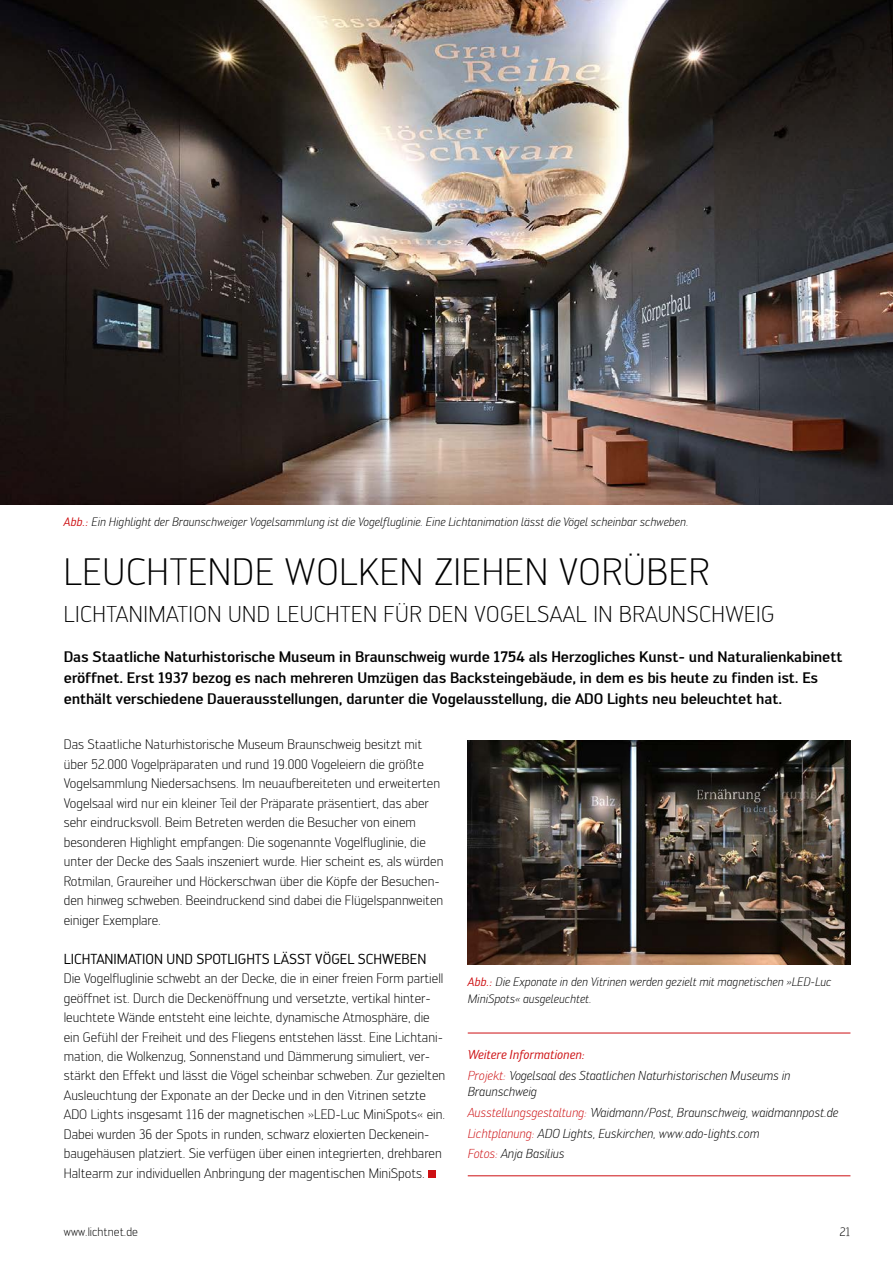
<style>
.page{position:relative;width:893px;height:1263px;background:#fff}
.page>*{position:absolute;margin:0;border:0;box-sizing:border-box;transform-origin:0 0}
.t1{font:300 37.5px "Engel";letter-spacing:.02em;color:#000}
.t2{font:300 22.5px "Engel";letter-spacing:.02em;color:#000}
.t3{font:500 15px/21px "Engel";letter-spacing:-.015em;color:#000}
.t4{font:14.25px "Engel";color:#000}
.t5{font:300 13.5px/19.5px "Engel";color:#000}
.t6{font:italic 300 12.75px/20.7px "Engel";letter-spacing:-.005em;color:#000}
.t7{font:italic 300 12px/16.8px "Engel";color:#000}
.t8{font:300 12px "Engel";color:#000}
.s1{font-weight:400;color:#cd1013}
.s2{color:#cd1013}
</style>
<div class="page">
<hr style="left:468px;top:1033px;width:382px;height:1px;background:#cd1013">
<hr style="left:468px;top:1175px;width:382px;height:1px;background:#cd1013">
<div style="left:428px;top:1171px;width:7px;height:7px;background:#cd1013"></div>
<img style="left:0;top:0;width:893px;height:504px">
<img style="left:468px;top:741px;width:382px;height:223px">
<p class="t7" style="left:64px;top:513px;width:626px"><span class="s1">Abb.:</span> Ein Highlight der Braunschweiger Vogelsammlung ist die Vogelfluglinie. Eine Lichtanimation lässt die Vögel scheinbar schweben.</p>
<h1 class="t1" style="left:64px;top:550px;width:647px">LEUCHTENDE WOLKEN ZIEHEN VORÜBER</h1>
<h2 class="t2" style="left:64px;top:601px;width:500px">LICHTAN IMATION UN D LEUCHTEN FÜR DEN VOGELSAAL</h2>
<h2 class="t2" style="left:593px;top:601px;width:66px">IN BRAUN</h2>
<h2 class="t2" style="left:686px;top:601px;width:87px">SCHWEIG</h2>
<p class="t3" style="left:64px;top:646px;width:780px">Das Staatliche Naturhistorische Museum in Braunschweig wurde 1754 als Herzogliches Kunst- und Naturalienkabinett eröffnet. Erst 1937 bezog es nach mehreren Umzügen das Backsteingebäude, in dem es bis heute zu finden ist. Es enthält verschiedene Dauerausstellungen, darunter die Vogelausstellung, die ADO Lights neu beleuchtet hat.</p>
<p class="t5" style="left:64px;top:735px;width:381px">Das Staatliche Naturhistorische Museum Braunschweig besitzt mit über 52.000 Vogelpräparaten und rund 19.000 Vogeleiern die größte Vogelsammlung Niedersachsens. Im neuaufbereiteten und erweiterten Vogelsaal wird nur ein kleiner Teil der Präparate präsentiert, das aber sehr eindrucksvoll. Beim Betreten werden die Besucher von einem besonderen Highlight empfangen: Die sogenannte Vogelfluglinie, die unter der Decke des Saals inszeniert wurde. Hier scheint es, als würden Rotmilan, Graureiher und Höckerschwan über die Köpfe der Besuchen&shy;den hinweg schweben. Beeindruckend sind dabei die Flügelspannweiten einiger Exemplare.</p>
<p class="t4" style="left:64px;top:950px;width:364px">LICHTANIMATION UND SPOTLIGHTS LÄSST VÖGEL SCHWEBEN</p>
<p class="t5" style="left:64px;top:968px;width:383px">Die Vogelfluglinie schwebt an der Decke, die in einer freien Form partiell geöffnet ist. Durch die Deckenöffnung und versetzte, vertikal hinter&shy;leuchtete Wände entsteht eine leichte, dynamische Atmosphäre, die ein Gefühl der Freiheit und des Fliegens entstehen lässt. Eine Lichtani&shy;mation, die Wolkenzug, Sonnenstand und Dämmerung simuliert, ver&shy;stärkt den Effekt und lässt die Vögel scheinbar schweben. Zur gezielten Ausleuchtung der Exponate an der Decke und in den Vitrinen setzte ADO Lights insgesamt 116 der magnetischen »LED-Luc MiniSpots« ein.<br>Dabei wurden 36 der Spots in runden, schwarz eloxierten Deckenein&shy;baugehäusen platziert. Sie verfügen über einen integrierten, drehbaren Haltearm zur individuellen Anbringung der magentischen MiniSpots.</p>
<p class="t7" style="left:468px;top:973px;width:365px"><span class="s1">Abb.:</span> Die Exponate in den Vitrinen werden gezielt mit magnetischen »LED-Luc<br>MiniSpots« ausgeleuchtet.</p>
<p class="t6" style="left:468px;top:1044px;width:324px"><span class="s1">Weitere Informationen:<br></span><span class="s2">Projekt:</span> Vogelsaal des Staatlichen Naturhistorischen Museums in</p>
<p class="t6" style="left:468px;top:1081px;width:372px">Braunschweig<br><span class="s2">Ausstellungsgestaltung:</span> Waidmann/Post, Braunschweig, waidmannpost.de <span class="s2">Lichtplanung:</span> ADO Lights, Euskirchen, www.ado-lights.com<br><span class="s2">Fotos:</span> Anja Basilius</p>
<p class="t8" style="left:64px;top:1225px;width:76px">www.lichtnet.de</p>
<p class="t8" style="left:839px;top:1225px;width:13px">21</p>
</div>
